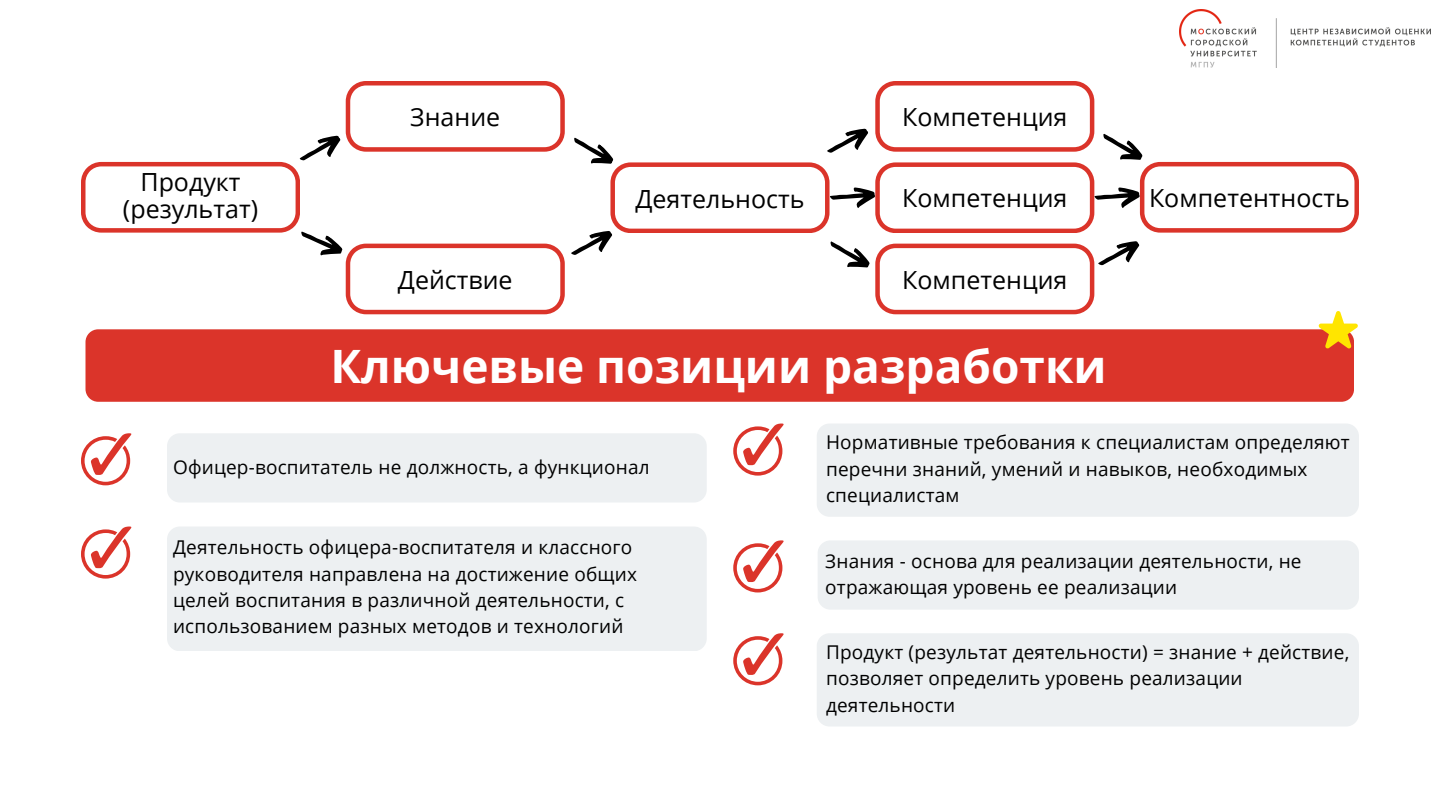
<style>
.page{position:relative;width:1440px;height:810px;background:#fff}
.page>*{position:absolute;margin:0;border:0;box-sizing:border-box;transform-origin:0 0}
.t1{font:700 46px "Open Sans";color:#fff}
.t2{font:25px/27px "Open Sans";color:#000;text-align:center}
.t3{font:19px/26.2px "Open Sans";letter-spacing:.01em;color:#000}
</style>
<div class="page">
<img style="left:1179px;top:10px;width:251px;height:58px">
<div style="left:86px;top:329px;width:1268px;height:73px;background:#db342a;border-radius:13px"></div>
<div style="left:167px;top:433px;width:540px;height:70px;background:#edf0f2;border-radius:13px"></div>
<svg style="left:81px;top:433px;width:50px;height:52px"></svg>
<div style="left:818px;top:540px;width:541px;height:70px;background:#edf0f2;border-radius:13px"></div>
<svg style="left:733px;top:540px;width:51px;height:52px"></svg>
<div style="left:817px;top:424px;width:542px;height:93px;background:#edf0f2;border-radius:13px"></div>
<svg style="left:733px;top:424px;width:51px;height:51px"></svg>
<div style="left:817px;top:633px;width:542px;height:94px;background:#edf0f2;border-radius:13px"></div>
<svg style="left:733px;top:633px;width:51px;height:52px"></svg>
<div style="left:167px;top:527px;width:540px;height:124px;background:#edf0f2;border-radius:13px"></div>
<svg style="left:81px;top:527px;width:50px;height:51px"></svg>
<svg style="left:81px;top:81px;width:1278px;height:268px"></svg>
<p class="t2" style="left:123px;top:168px;width:137px">Продукт (результат)</p>
<p class="t2" style="left:410px;top:103px;width:91px">Знание</p>
<p class="t2" style="left:398px;top:266px;width:116px">Действие</p>
<p class="t2" style="left:635px;top:184px;width:171px">Деятельность</p>
<h2 class="t2" style="left:902px;top:103px;width:167px">Компетенция</h2>
<h2 class="t2" style="left:902px;top:184px;width:167px">Компетенция</h2>
<h2 class="t2" style="left:1149px;top:184px;width:202px">Компетентность</h2>
<h2 class="t2" style="left:902px;top:266px;width:167px">Компетенция</h2>
<p class="t1" style="left:330px;top:334px;width:778px">Ключевые позиции разработки</p>
<h2 class="t3" style="left:173px;top:453px;width:478px">Офицер-воспитатель не должность, а функционал</h2>
<p class="t3" style="left:173px;top:534px;width:465px">Деятельность офицера-воспитателя и классного руководителя направлена на достижение общих целей воспитания в различной деятельности, с использованием разных методов и технологий</p>
<p class="t3" style="left:826px;top:429px;width:525px">Нормативные требования к специалистам определяют перечни знаний, умений и навыков, необходимых специалистам</p>
<h2 class="t3" style="left:825px;top:547px;width:478px">Знания - основа для реализации деятельности, не отражающая уровень ее реализации</h2>
<p class="t3" style="left:826px;top:639px;width:525px">Продукт (результат деятельности) = знание + действие, позволяет определить уровень реализации деятельности</p>
</div>
